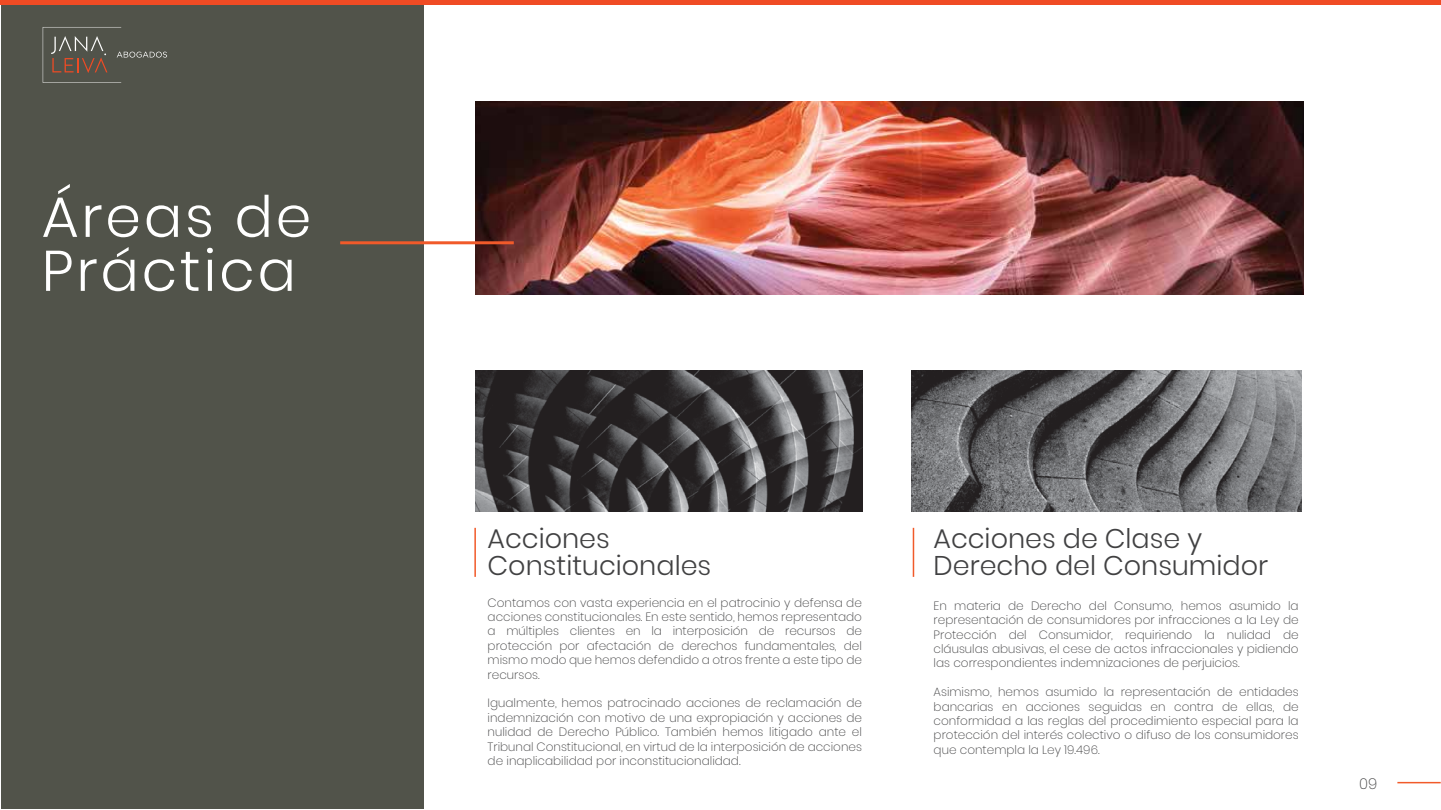
<style>
.page{position:relative;width:1441px;height:810px;background:#fff}
.page>*{position:absolute;margin:0;border:0;box-sizing:border-box;transform-origin:0 0}
.t1{font:300 57px/54px "Poppins";letter-spacing:.05em;color:#fff}
.t2{font:300 27px/27px "Poppins";color:#414142}
.t3{font:200 15px "Poppins";color:#414142}
.t4{font:200 12px/14.4px "Poppins";color:#414142;text-align:justify}
</style>
<div class="page">
<div style="left:1px;top:0;width:422px;height:809px;background:#51534a"></div>
<hr style="left:1397px;top:782px;width:43px;height:1px;background:#f15a2a">
<hr style="left:0;top:0;width:1440px;height:4px;background:#f04b24">
<img style="left:475px;top:102px;width:827px;height:193px">
<hr style="left:340px;top:241px;width:173px;height:3px;background:#f15a2a">
<img style="left:475px;top:370px;width:387px;height:141px">
<img style="left:911px;top:370px;width:389px;height:142px">
<hr style="left:474px;top:528px;width:2px;height:49px;background:#f15a2a">
<hr style="left:912px;top:528px;width:2px;height:49px;background:#f15a2a">
<svg style="left:43px;top:27px;width:124px;height:56px"></svg>
<h1 class="t1" style="left:42px;top:190px;width:271px">Áreas de<br>Práctica</h1>
<h2 class="t2" style="left:487px;top:525px;width:225px">Acciones<br>Constitucionales</h2>
<p class="t4" style="left:487px;top:595px;width:376px">Contamos con vasta experiencia en el patrocinio y defensa de acciones constitucionales. En este sentido, hemos representado a múltiples clientes en la interposición de recursos de protección por afectación de derechos fundamentales, del mismo modo que hemos defendido a otros frente a este tipo de recursos.</p>
<p class="t4" style="left:487px;top:696px;width:376px">Igualmente, hemos patrocinado acciones de reclamación de indemnización con motivo de una expropiación y acciones de nulidad de Derecho Público. También hemos litigado ante el Tribunal Constitucional, en virtud de la interposición de acciones de inaplicabilidad por inconstitucionalidad.</p>
<h2 class="t2" style="left:933px;top:525px;width:336px">Acciones de Clase y<br>Derecho del Consumidor</h2>
<p class="t4" style="left:933px;top:598px;width:366px">En materia de Derecho del Consumo, hemos asumido la representación de consumidores por infracciones a la Ley de Protección del Consumidor, requiriendo la nulidad de cláusulas abusivas, el cese de actos infraccionales y pidiendo las correspondientes indemnizaciones de perjuicios.</p>
<p class="t4" style="left:933px;top:685px;width:366px">Asimismo, hemos asumido la representación de entidades bancarias en acciones seguidas en contra de ellas, de conformidad a las reglas del procedimiento especial para la protección del interés colectivo o difuso de los consumidores que contempla la Ley 19.496.</p>
<p class="t3" style="left:1358px;top:775px;width:20px">09</p>
</div>
